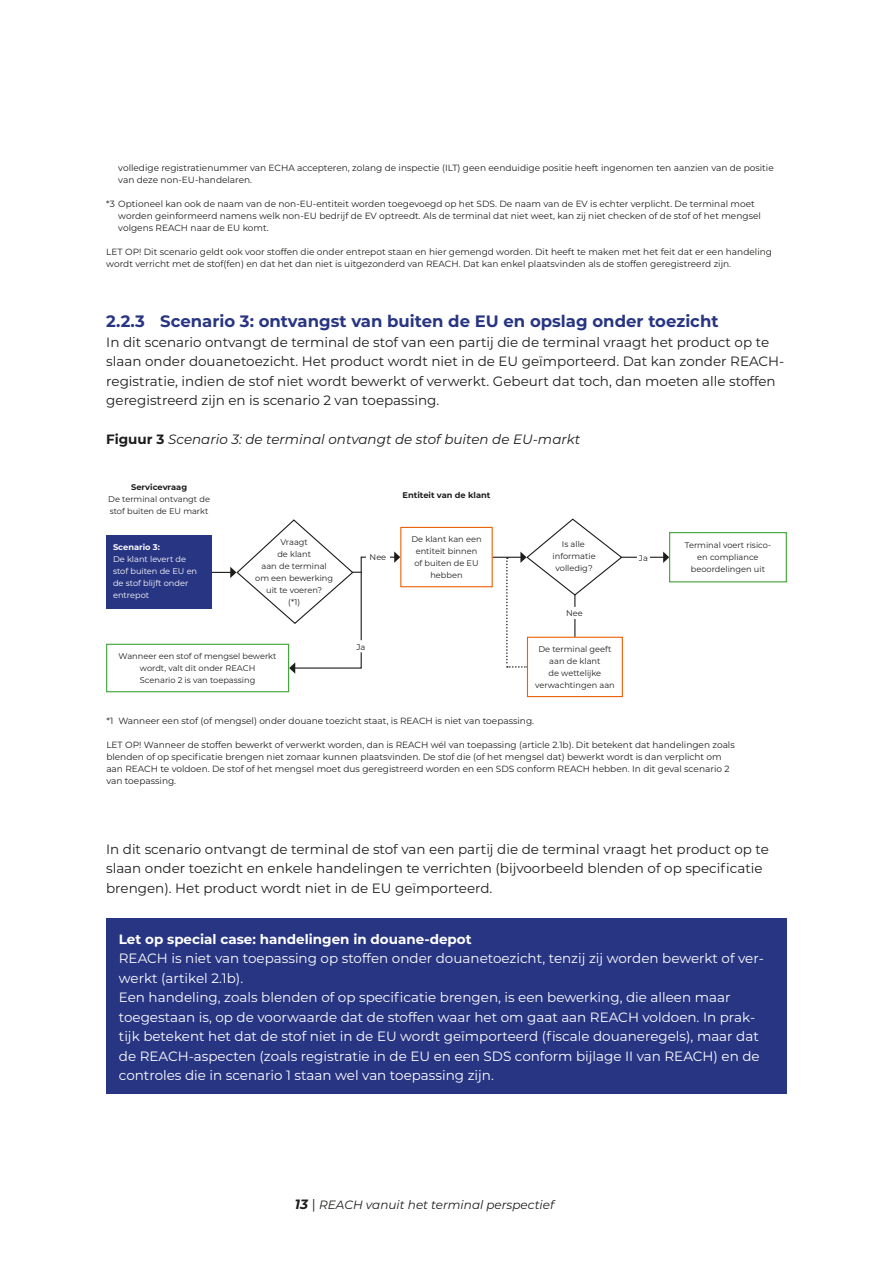
<style>
.page{position:relative;width:893px;height:1263px;background:#fff}
.page>*{position:absolute;margin:0;border:0;box-sizing:border-box;transform-origin:0 0}
.t1{font:700 16.5px "Montserrat";color:#283583}
.t2{font:13.5px/19.5px "Montserrat";color:#1d1d1b}
.t3{font:13.5px/19.5px "Montserrat";color:#fff}
.t4{font:italic 13.5px "Montserrat";color:#1d1d1b}
.t5{font:700 13.5px "Montserrat";color:#fff}
.t6{font:italic 12px "Montserrat";color:#1d1d1b}
.t7{font:9px/12px "Montserrat";color:#1d1d1b}
.t8{font:8.25px/12px "Montserrat";color:#1d1d1b;text-align:center}
.t9{font:8.25px/12px "Montserrat";color:#fff}
.t10{font:700 8.25px "Montserrat";color:#1d1d1b}
.t11{font:700 8.25px "Montserrat";color:#fff}
.s1{font-weight:700;font-style:normal}
.s2{font-weight:700;font-size:13.5px}
.s3{font-style:normal;font-size:13.5px}
</style>
<div class="page">
<div style="left:106px;top:644px;width:183px;height:48px;border:1px solid #3fa535"></div>
<div style="left:669px;top:532px;width:118px;height:50px;border:1px solid #3fa535"></div>
<svg style="left:208px;top:519px;width:192px;height:155px"></svg>
<div style="left:367px;top:551px;width:22px;height:10px;background:#fff"></div>
<div style="left:355px;top:641px;width:12px;height:11px;background:#fff"></div>
<svg style="left:493px;top:518px;width:130px;height:150px"></svg>
<hr style="left:574px;top:594px;width:1px;height:43px;background:#1d1d1b">
<div style="left:563px;top:608px;width:23px;height:10px;background:#fff"></div>
<hr style="left:621px;top:557px;width:43px;height:1px;background:#1d1d1b">
<svg style="left:663px;top:552px;width:6px;height:11px"></svg>
<div style="left:638px;top:552px;width:11px;height:11px;background:#fff"></div>
<div style="left:107px;top:536px;width:105px;height:73px;background:#283583"></div>
<div style="left:400px;top:527px;width:93px;height:60px;border:1px solid #eb6209"></div>
<div style="left:527px;top:637px;width:95px;height:59px;background:#fff"></div>
<div style="left:527px;top:637px;width:96px;height:60px;border:1px solid #eb6209"></div>
<div style="left:106px;top:918px;width:681px;height:175px;background:#283583"></div>
<p class="t7" style="left:118px;top:161px;width:657px">volledige registratienummer van ECHA accepteren, zolang de inspectie (ILT) geen eenduidige positie heeft ingenomen ten aanzien van de positie van deze non-EU-handelaren.</p>
<p class="t7" style="left:118px;top:197px;width:644px;text-indent:-12px">*3 Optioneel kan ook de naam van de non-EU-entiteit worden toegevoegd op het SDS. De naam van de EV is echter verplicht. De terminal moet worden geinformeerd namens welk non-EU bedrijf de EV optreedt. Als de terminal dat niet weet, kan zij niet checken of de stof of het mengsel volgens REACH naar de EU komt.</p>
<p class="t7" style="left:106px;top:245px;width:667px">LET OP! Dit scenario geldt ook voor stoffen die onder entrepot staan en hier gemengd worden. Dit heeft te maken met het feit dat er een handeling wordt verricht met de stof(fen) en dat het dan niet is uitgezonderd van REACH. Dat kan enkel plaatsvinden als de stoffen geregistreerd zijn.</p>
<h1 class="t1" style="left:106px;top:309px;width:614px">2.2.3 Scenario 3: ontvangst van buiten de EU en opslag onder toezicht</h1>
<p class="t2" style="left:106px;top:331px;width:680px">In dit scenario ontvangt de terminal de stof van een partij die de terminal vraagt het product op te slaan onder douanetoezicht. Het product wordt niet in de EU geïmporteerd. Dat kan zonder REACH&shy;registratie, indien de stof niet wordt bewerkt of verwerkt. Gebeurt dat toch, dan moeten alle stoffen geregistreerd zijn en is scenario 2 van toepassing.</p>
<h2 class="t4" style="left:106px;top:430px;width:475px"><span class="s1">Figuur 3</span> Scenario 3: de terminal ontvangt de stof buiten de EU-markt</h2>
<p class="t10" style="left:131px;top:481px;width:57px">Servicevraag</p>
<p class="t8" style="left:108px;top:493px;width:103px;text-align:left">De terminal ontvangt de stof buiten de EU markt</p>
<p class="t10" style="left:403px;top:489px;width:89px">Entiteit van de klant</p>
<p class="t11" style="left:113px;top:541px;width:48px">Scenario 3:</p>
<p class="t9" style="left:113px;top:553px;width:86px">De klant levert de stof buiten de EU en de stof blijft onder entrepot</p>
<p class="t8" style="left:255px;top:536px;width:80px">Vraagt<br>de klant<br>aan de terminal om een bewerking uit te voeren?<br>(*1)</p>
<p class="t8" style="left:119px;top:650px;width:159px">Wanneer een stof of mengsel bewerkt wordt, valt dit onder REACH<br>Scenario 2 is van toepassing</p>
<p class="t8" style="left:370px;top:550px;width:18px">Nee</p>
<p class="t8" style="left:356px;top:640px;width:11px">Ja</p>
<p class="t8" style="left:411px;top:533px;width:72px">De klant kan een entiteit binnen of buiten de EU hebben</p>
<p class="t8" style="left:553px;top:538px;width:45px">Is alle informatie volledig?</p>
<p class="t8" style="left:685px;top:538px;width:88px">Terminal voert risico&shy;en compliance beoordelingen uit</p>
<p class="t8" style="left:639px;top:551px;width:11px">Ja</p>
<p class="t8" style="left:566px;top:607px;width:18px">Nee</p>
<p class="t8" style="left:535px;top:643px;width:81px">De terminal geeft aan de klant<br>de wettelijke verwachtingen aan</p>
<p class="t7" style="left:106px;top:714px;width:429px">*1 Wanneer een stof (of mengsel) onder douane toezicht staat, is REACH is niet van toepassing.</p>
<p class="t7" style="left:106px;top:738px;width:630px">LET OP! Wanneer de stoffen bewerkt of verwerkt worden, dan is REACH wél van toepassing (article 2.1b). Dit betekent dat handelingen zoals blenden of op specificatie brengen niet zomaar kunnen plaatsvinden. De stof die (of het mengsel dat) bewerkt wordt is dan verplicht om aan REACH te voldoen. De stof of het mengsel moet dus geregistreerd worden en een SDS conform REACH hebben. In dit geval scenario 2 van toepassing.</p>
<p class="t2" style="left:106px;top:838px;width:664px">In dit scenario ontvangt de terminal de stof van een partij die de terminal vraagt het product op te slaan onder toezicht en enkele handelingen te verrichten (bijvoorbeeld blenden of op specificatie brengen). Het product wordt niet in de EU geïmporteerd.</p>
<h2 class="t5" style="left:119px;top:929px;width:354px">Let op special case: handelingen in douane-depot</h2>
<p class="t3" style="left:119px;top:948px;width:646px">REACH is niet van toepassing op stoffen onder douanetoezicht, tenzij zij worden bewerkt of ver&shy;werkt (artikel 2.1b).<br>Een handeling, zoals blenden of op specificatie brengen, is een bewerking, die alleen maar toegestaan is, op de voorwaarde dat de stoffen waar het om gaat aan REACH voldoen. In prak&shy;tijk betekent het dat de stof niet in de EU wordt geïmporteerd (fiscale douaneregels), maar dat de REACH-aspecten (zoals registratie in de EU en een SDS conform bijlage II van REACH) en de controles die in scenario 1 staan wel van toepassing zijn.</p>
<h3 class="t6" style="left:295px;top:1196px;width:261px"><span class="s2">13</span> <span class="s3">|</span> REACH vanuit het terminal perspectief</h3>
</div>
